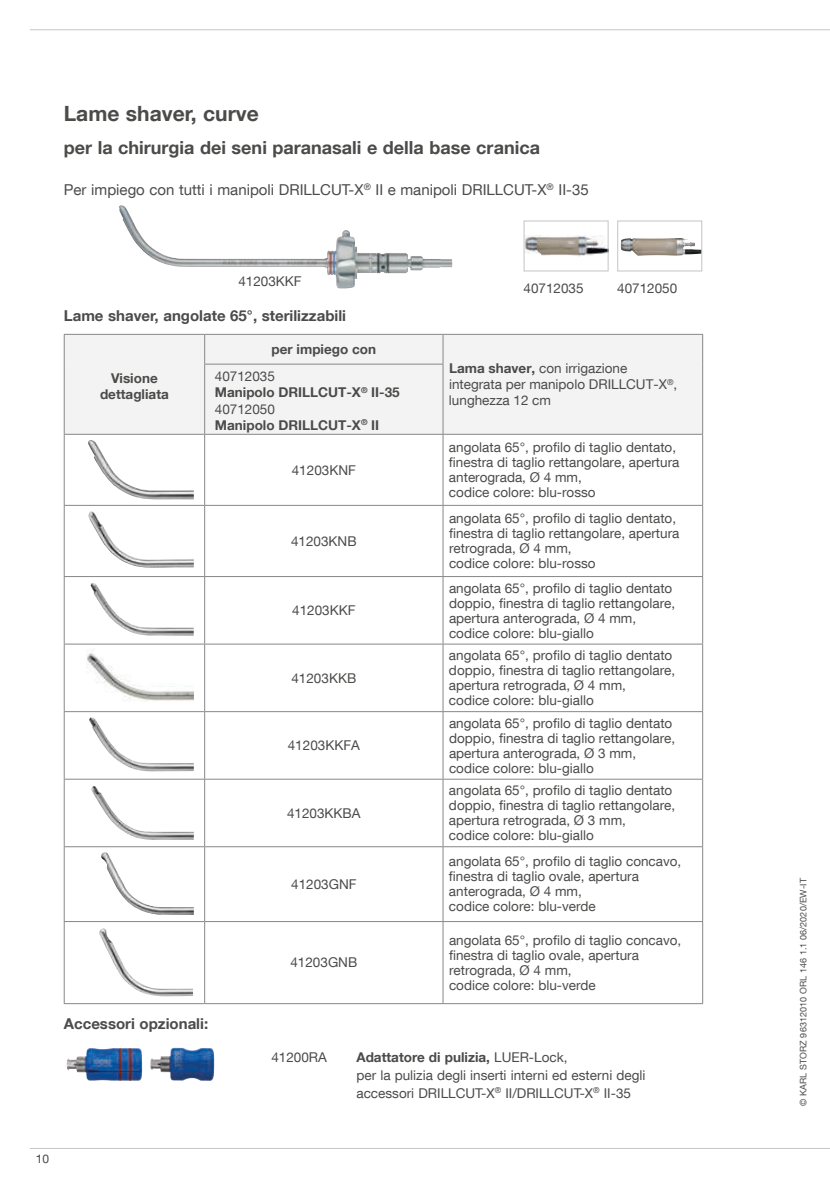
<style>
.page{position:relative;width:830px;height:1191px;background:#fff}
.page>*{position:absolute;margin:0;border:0;box-sizing:border-box;transform-origin:0 0}
.t1{font:700 21px "KS Helvetica Neue";color:#4b4b4a}
.t2{font:700 18px "KS Helvetica Neue";color:#4b4b4a}
.t3{font:15px "KS Helvetica Neue";color:#4b4b4a}
.t4{font:700 15px "KS Helvetica Neue";color:#4b4b4a}
.t5{font:13.5px/15px "KS Helvetica Neue";color:#4b4b4a}
.t6{font:700 13.5px/16.2px "KS Helvetica Neue";color:#4b4b4a;text-align:center}
.t7{font:12px "KS Helvetica Neue";color:#4b4b4a}
.t8{font:9px "KS Helvetica Neue";letter-spacing:.01em;color:#4b4b4a}
.s1{font-weight:400}
.s2{font-weight:700}
</style>
<div class="page">
<hr style="left:30px;top:29px;width:799px;height:1px;background:#c7c7c6">
<hr style="left:30px;top:1148px;width:799px;height:1px;background:#c7c7c6">
<div style="left:65px;top:335px;width:637px;height:99px;background:#f3f3f3"></div>
<hr style="left:64px;top:334px;width:140px;height:1px;background:#878787">
<svg style="left:64px;top:335px;width:1px;height:29px"></svg>
<hr style="left:64px;top:364px;width:1px;height:70px;background:#878787">
<hr style="left:64px;top:435px;width:1px;height:70px;background:#878787">
<hr style="left:64px;top:506px;width:1px;height:70px;background:#878787">
<hr style="left:64px;top:577px;width:1px;height:66px;background:#878787">
<hr style="left:64px;top:644px;width:1px;height:67px;background:#878787">
<hr style="left:64px;top:711px;width:140px;height:1px;background:#878787">
<hr style="left:64px;top:712px;width:1px;height:67px;background:#878787">
<hr style="left:64px;top:779px;width:1px;height:67px;background:#878787">
<hr style="left:64px;top:847px;width:1px;height:74px;background:#878787">
<hr style="left:64px;top:922px;width:1px;height:81px;background:#878787">
<hr style="left:64px;top:434px;width:140px;height:1px;background:#878787">
<hr style="left:64px;top:505px;width:140px;height:1px;background:#878787">
<hr style="left:64px;top:576px;width:140px;height:1px;background:#878787">
<hr style="left:64px;top:643px;width:140px;height:1px;background:#878787">
<hr style="left:64px;top:779px;width:140px;height:1px;background:#878787">
<hr style="left:64px;top:846px;width:140px;height:1px;background:#878787">
<hr style="left:64px;top:921px;width:140px;height:1px;background:#878787">
<hr style="left:64px;top:1003px;width:140px;height:1px;background:#878787">
<svg style="left:204px;top:335px;width:1px;height:29px"></svg>
<svg style="left:442px;top:335px;width:1px;height:29px"></svg>
<svg style="left:702px;top:335px;width:1px;height:29px"></svg>
<hr style="left:204px;top:364px;width:239px;height:1px;background:#878787">
<hr style="left:204px;top:364px;width:1px;height:70px;background:#878787">
<hr style="left:442px;top:364px;width:1px;height:70px;background:#878787">
<hr style="left:702px;top:364px;width:1px;height:70px;background:#878787">
<hr style="left:204px;top:434px;width:239px;height:1px;background:#878787">
<hr style="left:204px;top:435px;width:1px;height:70px;background:#878787">
<hr style="left:443px;top:434px;width:259px;height:1px;background:#878787">
<hr style="left:442px;top:435px;width:1px;height:70px;background:#878787">
<hr style="left:702px;top:435px;width:1px;height:70px;background:#878787">
<hr style="left:204px;top:505px;width:239px;height:1px;background:#878787">
<hr style="left:204px;top:506px;width:1px;height:70px;background:#878787">
<hr style="left:443px;top:505px;width:259px;height:1px;background:#878787">
<hr style="left:442px;top:506px;width:1px;height:70px;background:#878787">
<hr style="left:702px;top:506px;width:1px;height:70px;background:#878787">
<hr style="left:204px;top:576px;width:239px;height:1px;background:#878787">
<hr style="left:204px;top:577px;width:1px;height:66px;background:#878787">
<hr style="left:443px;top:576px;width:259px;height:1px;background:#878787">
<hr style="left:442px;top:577px;width:1px;height:66px;background:#878787">
<hr style="left:702px;top:577px;width:1px;height:66px;background:#878787">
<hr style="left:204px;top:643px;width:239px;height:1px;background:#878787">
<hr style="left:204px;top:644px;width:1px;height:67px;background:#878787">
<hr style="left:443px;top:643px;width:259px;height:1px;background:#878787">
<hr style="left:442px;top:644px;width:1px;height:67px;background:#878787">
<hr style="left:702px;top:644px;width:1px;height:67px;background:#878787">
<hr style="left:204px;top:712px;width:1px;height:67px;background:#878787">
<hr style="left:442px;top:712px;width:1px;height:67px;background:#878787">
<hr style="left:702px;top:712px;width:1px;height:67px;background:#878787">
<hr style="left:204px;top:779px;width:239px;height:1px;background:#878787">
<hr style="left:204px;top:779px;width:1px;height:67px;background:#878787">
<hr style="left:443px;top:779px;width:259px;height:1px;background:#878787">
<hr style="left:442px;top:779px;width:1px;height:67px;background:#878787">
<hr style="left:702px;top:779px;width:1px;height:67px;background:#878787">
<hr style="left:204px;top:846px;width:239px;height:1px;background:#878787">
<hr style="left:204px;top:847px;width:1px;height:74px;background:#878787">
<hr style="left:443px;top:846px;width:259px;height:1px;background:#878787">
<hr style="left:442px;top:847px;width:1px;height:74px;background:#878787">
<hr style="left:702px;top:847px;width:1px;height:74px;background:#878787">
<hr style="left:204px;top:921px;width:239px;height:1px;background:#878787">
<hr style="left:204px;top:922px;width:1px;height:81px;background:#878787">
<hr style="left:443px;top:921px;width:259px;height:1px;background:#878787">
<hr style="left:442px;top:922px;width:1px;height:81px;background:#878787">
<hr style="left:702px;top:922px;width:1px;height:81px;background:#878787">
<hr style="left:204px;top:1003px;width:239px;height:1px;background:#878787">
<hr style="left:443px;top:1003px;width:259px;height:1px;background:#878787">
<hr style="left:204px;top:334px;width:239px;height:1px;background:#878787">
<hr style="left:443px;top:334px;width:259px;height:1px;background:#878787">
<hr style="left:204px;top:711px;width:239px;height:1px;background:#878787">
<hr style="left:443px;top:711px;width:259px;height:1px;background:#878787">
<img style="left:88px;top:440px;width:106px;height:59px">
<img style="left:88px;top:511px;width:106px;height:56px">
<img style="left:90px;top:583px;width:104px;height:52px">
<img style="left:86px;top:653px;width:108px;height:49px">
<img style="left:89px;top:717px;width:105px;height:54px">
<img style="left:91px;top:786px;width:103px;height:53px">
<img style="left:101px;top:852px;width:93px;height:62px">
<img style="left:99px;top:928px;width:94px;height:68px">
<img style="left:119px;top:205px;width:333px;height:84px">
<img style="left:67px;top:1048px;width:75px;height:33px">
<img style="left:150px;top:1047px;width:64px;height:33px">
<img style="left:525px;top:236px;width:81px;height:21px">
<div style="left:523px;top:220px;width:85px;height:51px;border:1px solid #c7c7c6"></div>
<img style="left:620px;top:238px;width:80px;height:18px">
<div style="left:617px;top:220px;width:85px;height:51px;border:1px solid #c7c7c6"></div>
<h1 class="t1" style="left:64px;top:101px;width:196px">Lame shaver, curve</h1>
<h2 class="t2" style="left:64px;top:136px;width:477px">per la chirurgia dei seni paranasali e della base cranica</h2>
<p class="t3" style="left:64px;top:180px;width:526px">Per impiego con tutti i manipoli DRILLCUT-X<sup>®</sup> II e manipoli DRILLCUT-X<sup>®</sup> II-35</p>
<p class="t5" style="left:238px;top:274px;width:65px">41203KKF</p>
<p class="t4" style="left:64px;top:306px;width:284px">Lame shaver, angolate 65°, sterilizzabili</p>
<p class="t6" style="left:100px;top:369px;width:70px">Visione dettagliata</p>
<p class="t6" style="left:271px;top:341px;width:106px">per impiego con</p>
<p class="t6" style="left:215px;top:368px;width:186px;text-align:left"><span class="s1">40712035<br></span>Manipolo DRILLCUT-X<sup>®</sup> II-35<br><span class="s1">40712050<br></span>Manipolo DRILLCUT-X<sup>®</sup> II</p>
<p class="t5" style="left:292px;top:462px;width:66px">41203KNF</p>
<p class="t5" style="left:291px;top:533px;width:67px">41203KNB</p>
<p class="t5" style="left:292px;top:602px;width:65px">41203KKF</p>
<p class="t5" style="left:291px;top:670px;width:66px">41203KKB</p>
<p class="t5" style="left:288px;top:737px;width:74px">41203KKFA</p>
<p class="t5" style="left:287px;top:805px;width:75px">41203KKBA</p>
<p class="t5" style="left:291px;top:876px;width:67px">41203GNF</p>
<p class="t5" style="left:290px;top:954px;width:68px">41203GNB</p>
<p class="t4" style="left:64px;top:1014px;width:146px">Accessori opzionali:</p>
<p class="t5" style="left:523px;top:280px;width:62px">40712035</p>
<p class="t5" style="left:617px;top:280px;width:62px">40712050</p>
<p class="t5" style="left:449px;top:360px;width:230px;line-height:16.2px"><span class="s2">Lama shaver,</span> con irrigazione integrata per manipolo DRILLCUT-X<sup>®</sup>, lunghezza 12 cm</p>
<p class="t5" style="left:449px;top:439px;width:232px">angolata 65°, profilo di taglio dentato, finestra di taglio rettangolare, apertura anterograda, Ø 4 mm,<br>codice colore: blu-rosso</p>
<p class="t5" style="left:449px;top:510px;width:232px">angolata 65°, profilo di taglio dentato, finestra di taglio rettangolare, apertura retrograda, Ø 4 mm,<br>codice colore: blu-rosso</p>
<p class="t5" style="left:449px;top:580px;width:228px">angolata 65°, profilo di taglio dentato doppio, finestra di taglio rettangolare, apertura anterograda, Ø 4 mm, codice colore: blu-giallo</p>
<p class="t5" style="left:449px;top:647px;width:228px">angolata 65°, profilo di taglio dentato doppio, finestra di taglio rettangolare, apertura retrograda, Ø 4 mm,<br>codice colore: blu-giallo</p>
<p class="t5" style="left:449px;top:715px;width:228px">angolata 65°, profilo di taglio dentato doppio, finestra di taglio rettangolare, apertura anterograda, Ø 3 mm, codice colore: blu-giallo</p>
<p class="t5" style="left:449px;top:782px;width:228px">angolata 65°, profilo di taglio dentato doppio, finestra di taglio rettangolare, apertura retrograda, Ø 3 mm,<br>codice colore: blu-giallo</p>
<p class="t5" style="left:449px;top:854px;width:234px">angolata 65°, profilo di taglio concavo, finestra di taglio ovale, apertura anterograda, Ø 4 mm,<br>codice colore: blu-verde</p>
<p class="t5" style="left:449px;top:932px;width:234px">angolata 65°, profilo di taglio concavo, finestra di taglio ovale, apertura retrograda, Ø 4 mm,<br>codice colore: blu-verde</p>
<p class="t5" style="left:271px;top:1049px;width:57px">41200RA</p>
<p class="t5" style="left:356px;top:1047px;width:290px;line-height:18px"><span class="s2">Adattatore di pulizia,</span> LUER-Lock,<br>per la pulizia degli inserti interni ed esterni degli accessori DRILLCUT-X<sup>®</sup> II/DRILLCUT-X<sup>®</sup> II-35</p>
<p class="t7" style="left:36px;top:1151px;width:15px">10</p>
<p class="t8" style="left:797px;top:1106px;width:229px;rotate:-90deg">© KARL STORZ 96312010 ORL 146 1.1 06/2020/EW-IT</p>
</div>
